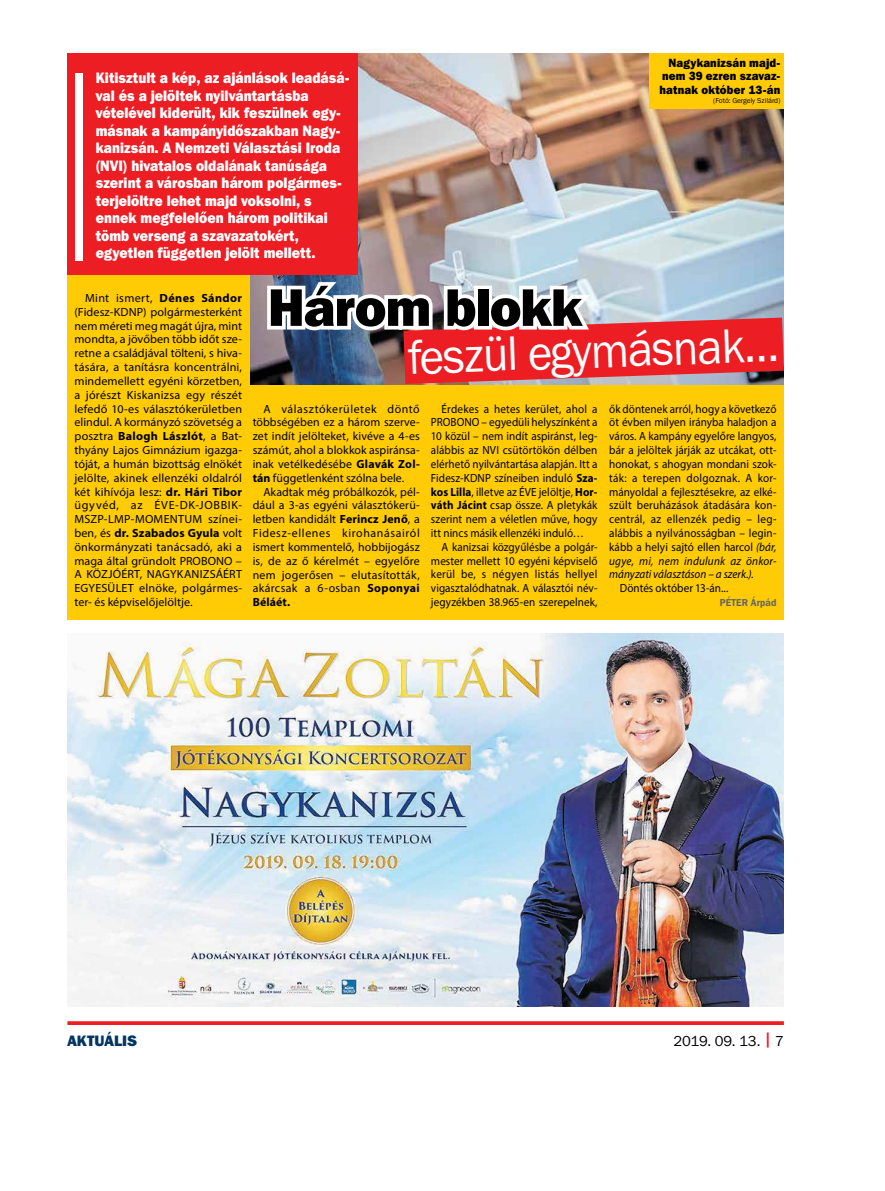
<style>
.page{position:relative;width:885px;height:1191px;background:#fff}
.page>*{position:absolute;margin:0;border:0;box-sizing:border-box;transform-origin:0 0}
.t1{font:52.5px "Franklin Gothic Hv PFL";letter-spacing:-.02em;color:#000}
.t2{font:50px "Franklin Gothic PFL";color:#fff;scale:.94 1}
.t3{font:15px/17.5px "Franklin Gothic Hv PFL";letter-spacing:.005em;color:#fff;scale:.9 1}
.t4{font:15px "Franklin Gothic PFL";letter-spacing:-.01em;color:#000}
.t5{font:15px "Franklin Gothic Hv PFL";letter-spacing:.005em;color:#003663}
.t6{font:11.88px/13.9px "Myriad Pro";letter-spacing:.005em;color:#000;text-align:justify}
.t7{font:11.88px "Myriad Pro";letter-spacing:.005em;color:#000;scale:.94 1}
.t8{font:11.88px "Myriad Pro";letter-spacing:.025em;color:#000;scale:.94 1}
.t9{font:italic 11.88px "Myriad Pro";letter-spacing:.01em;color:#000;scale:.94 1}
.t10{font:11.88px/13.8px "Franklin Gothic Hv PFL";letter-spacing:.015em;color:#000;text-align:justify;scale:.94 1}
.t11{font:11.88px "Myriad Pro";letter-spacing:.05em;color:#000}
.t12{font:11.88px "Myriad Pro";letter-spacing:.025em;color:#000}
.t13{font:700 11.88px "Myriad Pro";letter-spacing:.01em;color:#000}
.t14{font:700 10px "Franklin Gothic PFL";letter-spacing:.015em;color:#636466;scale:.94 1}
.t15{font:7.5px "Franklin Gothic PFL";color:#000}
.s1{font-weight:700}
.s2{font-style:italic}
.s3{font-family:"Franklin Gothic Hv PFL";color:#ed1d24}
</style>
<div class="page">
<div style="left:67px;top:53px;width:716px;height:567px;background:#ffcb05"></div>
<svg style="left:67px;top:1021px;width:716px;height:4px;background:#ee2a30"></svg>
<img style="left:250px;top:53px;width:533px;height:332px">
<svg style="left:263px;top:278px;width:520px;height:106px;background:#c17c87"></svg>
<div style="left:648px;top:53px;width:135px;height:55px;background:#ffcb05"></div>
<img style="left:67px;top:634px;width:716px;height:372px">
<div style="left:67px;top:53px;width:291px;height:221px;background:#ed1d24"></div>
<div style="left:76px;top:73px;width:7px;height:187px;background:#fff"></div>
<p class="t3" style="left:96px;top:69px;width:283px">Kitisztult a kép, az ajánlások leadásá&shy;val és a jelöltek nyilvántartásba vételével kiderült, kik feszülnek egy&shy;másnak a kampányidőszakban Nagy&shy;kanizsán. A Nemzeti Választási Iroda (NVI) hivatalos oldalának tanúsága szerint a városban három polgármes&shy;terjelöltre lehet majd voksolni, s ennek megfelelően három politikai tömb verseng a szavazatokért, egyetlen független jelölt mellett.</p>
<p class="t10" style="left:659px;top:55px;width:130px;text-indent:9px">Nagykanizsán majd&shy;nem 39 ezren szavaz&shy;hatnak október 13-án</p>
<p class="t15" style="left:713px;top:96px;width:68px">(Fotó: Gergely Szilárd)</p>
<p class="t6" style="left:74px;top:291px;width:169px;text-indent:11px">Mint ismert, <span class="s1">Dénes Sándor </span>(Fidesz-KDNP) polgármesterként nem méreti meg magát újra, mint mondta, a jövőben több időt sze&shy;retne a családjával tölteni, s hiva&shy;tására, a tanításra koncentrálni, mindemellett egyéni körzetben, a jórészt Kiskanizsa egy részét lefedő 10-es választókerületben elindul. A kormányzó szövetség a posztra <span class="s1">Balogh Lászlót</span>, a Bat&shy;thyány Lajos Gimnázium igazga&shy;tóját, a humán bizottság elnökét jelölte, akinek ellenzéki oldalról két kihívója lesz: <span class="s1">dr. Hári Tibor </span>ügyvéd, az ÉVE-DK-JOBBIK-MSZP-LMP-MOMENTUM színei&shy;ben, és <span class="s1">dr. Szabados Gyula</span> volt önkormányzati tanácsadó, aki a maga által gründolt PROBONO – A KÖZJÓÉRT, NAGYKANIZSÁÉRT EGYESÜLET elnöke, polgármes&shy;ter- és képviselőjelöltje.</p>
<p class="t1" style="left:268px;top:274px;width:316px">Három blokk</p>
<p class="t2" style="left:407px;top:329px;width:396px;rotate:-2deg">feszül egymásnak…</p>
<p class="t11" style="left:263px;top:401px;width:158px">A választókerületek döntő</p>
<p class="t6" style="left:252px;top:415px;width:168px">többségében ez a három szerve-</p>
<p class="t6" style="left:252px;top:429px;width:168px">zet indít jelölteket, kivéve a 4-es</p>
<p class="t6" style="left:252px;top:443px;width:168px">számút, ahol a blokkok aspiránsa-</p>
<p class="t6" style="left:252px;top:457px;width:168px">inak vetélkedésébe <span class="s1">Glavák Zol-</span></p>
<p class="t6" style="left:252px;top:470px;width:153px"><span class="s1">tán</span> függetlenként szólna bele.</p>
<p class="t6" style="left:263px;top:484px;width:158px">Akadtak még próbálkozók, pél-</p>
<p class="t6" style="left:252px;top:498px;width:168px">dául a 3-as egyéni választókerü-</p>
<p class="t6" style="left:252px;top:512px;width:168px">letben kandidált <span class="s1">Ferincz Jenő</span>, a</p>
<p class="t11" style="left:252px;top:526px;width:168px">Fidesz-ellenes kirohanásairól</p>
<p class="t6" style="left:252px;top:540px;width:168px">ismert kommentelő, hobbijogász</p>
<p class="t6" style="left:252px;top:553px;width:168px">is, de az ő kérelmét – egyelőre</p>
<p class="t6" style="left:252px;top:567px;width:168px">nem jogerősen – elutasították,</p>
<p class="t12" style="left:252px;top:581px;width:168px">akárcsak a 6-osban <span class="s1">Soponyai</span></p>
<p class="t13" style="left:252px;top:594px;width:39px">Béláét.</p>
<p class="t7" style="left:441px;top:401px;width:167px">Érdekes a hetes kerület, ahol a</p>
<p class="t7" style="left:431px;top:415px;width:179px">PROBONO – egyedüli helyszínként a</p>
<p class="t7" style="left:431px;top:429px;width:179px">10 közül – nem indít aspiránst, leg-</p>
<p class="t7" style="left:431px;top:443px;width:178px">alábbis az NVI csütörtökön délben</p>
<p class="t7" style="left:431px;top:456px;width:179px">elérhető nyilvántartása alapján. Itt a</p>
<p class="t7" style="left:431px;top:470px;width:179px">Fidesz-KDNP színeiben induló <span class="s1">Sza-</span></p>
<p class="t7" style="left:431px;top:484px;width:179px"><span class="s1">kos Lilla</span>, illetve az ÉVE jelöltje, <span class="s1">Hor-</span></p>
<p class="t7" style="left:431px;top:498px;width:179px"><span class="s1">váth Jácint</span> csap össze. A pletykák</p>
<p class="t7" style="left:431px;top:512px;width:178px">szerint nem a véletlen műve, hogy</p>
<p class="t7" style="left:431px;top:526px;width:164px">itt nincs másik ellenzéki induló…</p>
<p class="t7" style="left:441px;top:539px;width:167px">A kanizsai közgyűlésbe a polgár-</p>
<p class="t7" style="left:431px;top:553px;width:179px">mester mellett 10 egyéni képviselő</p>
<p class="t8" style="left:431px;top:567px;width:178px">kerül be, s négyen listás hellyel</p>
<p class="t7" style="left:431px;top:581px;width:179px">vigasztalódhatnak. A választói név-</p>
<p class="t7" style="left:431px;top:595px;width:179px">jegyzékben 38.965-en szerepelnek,</p>
<p class="t7" style="left:609px;top:401px;width:179px">ők döntenek arról, hogy a következő</p>
<p class="t7" style="left:609px;top:415px;width:179px">öt évben milyen irányba haladjon a</p>
<p class="t7" style="left:609px;top:429px;width:179px">város. A kampány egyelőre langyos,</p>
<p class="t7" style="left:609px;top:443px;width:179px">bár a jelöltek járják az utcákat, ott-</p>
<p class="t7" style="left:609px;top:456px;width:179px">honokat, s ahogyan mondani szok-</p>
<p class="t7" style="left:609px;top:470px;width:179px">ták: a terepen dolgoznak. A kor-</p>
<p class="t7" style="left:609px;top:484px;width:179px">mányoldal a fejlesztésekre, az elké-</p>
<p class="t7" style="left:609px;top:498px;width:179px">szült beruházások átadására kon-</p>
<p class="t8" style="left:609px;top:512px;width:179px">centrál, az ellenzék pedig – leg-</p>
<p class="t7" style="left:609px;top:526px;width:179px">alábbis a nyilvánosságban – legin-</p>
<p class="t7" style="left:609px;top:539px;width:179px">kább a helyi sajtó ellen harcol <span class="s2">(bár,</span></p>
<p class="t9" style="left:609px;top:553px;width:179px">ugye, mi, nem indulunk az önkor-</p>
<p class="t9" style="left:609px;top:567px;width:155px">mányzati választáson – a szerk.).</p>
<p class="t7" style="left:619px;top:581px;width:117px">Döntés október 13-án...</p>
<p class="t14" style="left:719px;top:596px;width:62px">PÉTER Árpád</p>
<p class="t5" style="left:67px;top:1030px;width:71px">Aktuális</p>
<p class="t4" style="left:673px;top:1032px;width:112px">2019. 09. 13. <span class="s3">|</span> 7</p>
</div>
